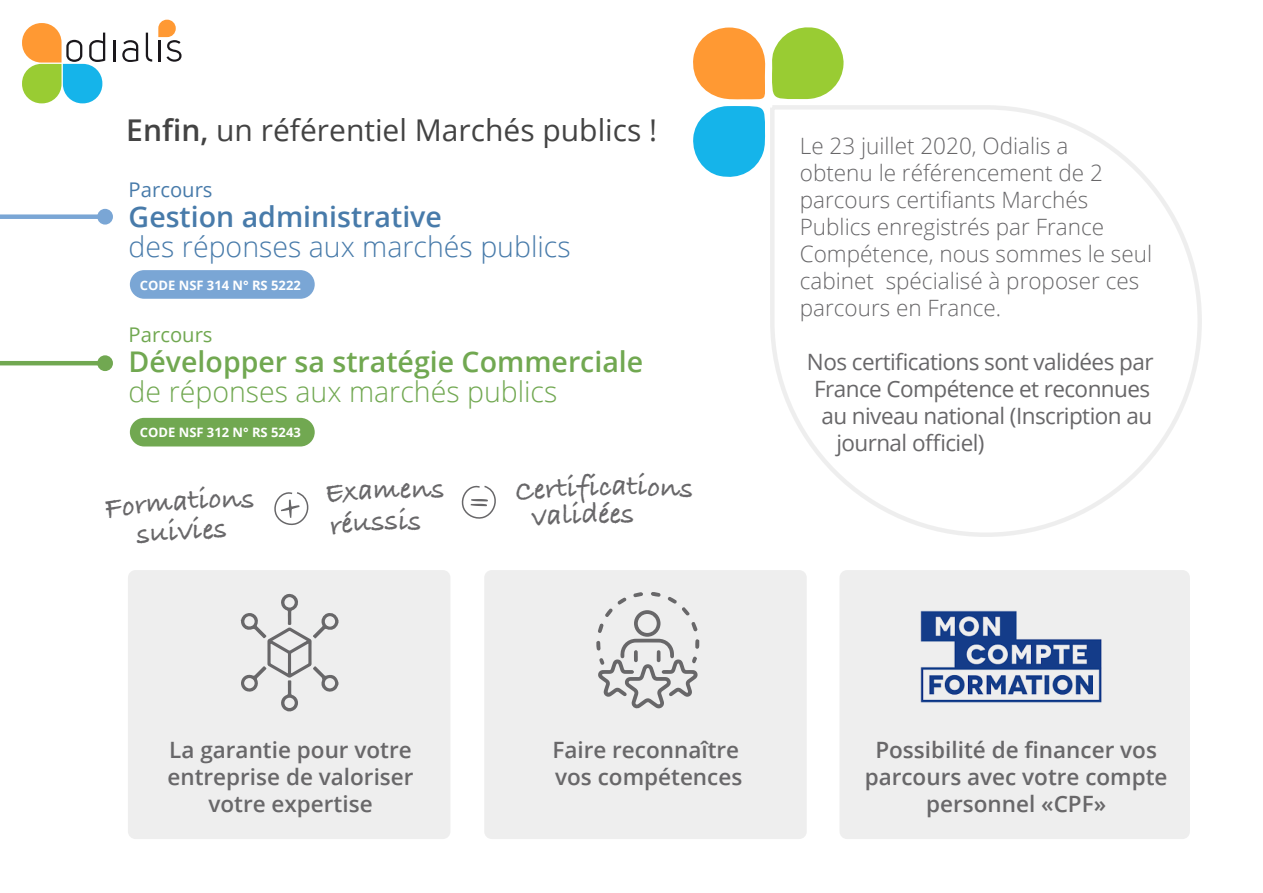
<style>
.page{position:relative;width:1263px;height:893px;background:#fff}
.page>*{position:absolute;margin:0;border:0;box-sizing:border-box;transform-origin:0 0}
.t1{font:30px "Open Sans";color:#434343}
.t2{font:700 29.7px "Bradley Hand ITCTT";color:#686769}
.t3{font:600 28.5px "Open Sans";color:#71a851}
.t4{font:300 28.5px "Open Sans";color:#487baa}
.t5{font:300 28.5px "Open Sans";color:#71a851}
.t6{font:600 28.5px "Open Sans";color:#487baa}
.t7{font:300 22.5px/27px "Open Sans";color:#686769}
.t8{font:600 22.5px/27px "Open Sans";color:#686769;text-align:center}
.t9{font:22.5px "Open Sans";letter-spacing:-.025em;color:#686769}
.t10{font:20.25px "Open Sans";color:#487baa}
.t11{font:20.25px "Open Sans";color:#71a851}
.t12{font:700 13.05px "Open Sans";color:#fff}
.s1{font-weight:600}
</style>
<div class="page">
<div style="left:128px;top:570px;width:322px;height:269px;background:#eee;border-radius:8px"></div>
<div style="left:484px;top:570px;width:323px;height:269px;background:#eee;border-radius:8px"></div>
<div style="left:839px;top:570px;width:351px;height:269px;background:#eee;border-radius:8px"></div>
<svg style="left:770px;top:105px;width:432px;height:432px"></svg>
<svg style="left:693px;top:27px;width:151px;height:153px"></svg>
<hr style="left:0;top:361px;width:105px;height:4px;background:#71a851">
<img style="left:920px;top:610px;width:182px;height:93px">
<svg style="left:596px;top:592px;width:103px;height:117px"></svg>
<svg style="left:241px;top:593px;width:97px;height:118px"></svg>
<div style="left:130px;top:270px;width:185px;height:29px;background:#7aa6d5;border-radius:14px"></div>
<div style="left:130px;top:418px;width:185px;height:28px;background:#71a851;border-radius:14px"></div>
<div style="left:0;top:214px;width:105px;height:5px;background:#7aa6d5"></div>
<div style="left:97px;top:209px;width:16px;height:16px;background:#7aa6d5;border-radius:50%"></div>
<div style="left:97px;top:355px;width:16px;height:16px;background:#71a851;border-radius:50%"></div>
<hr style="left:113px;top:40px;width:2px;height:21px;background:#1a171b">
<svg style="left:122px;top:40px;width:16px;height:22px"></svg>
<svg style="left:146px;top:33px;width:6px;height:29px"></svg>
<svg style="left:158px;top:20px;width:24px;height:42px"></svg>
<svg style="left:22px;top:23px;width:83px;height:80px"></svg>
<svg style="left:274px;top:492px;width:35px;height:34px"></svg>
<svg style="left:461px;top:485px;width:35px;height:34px"></svg>
<h1 class="t1" style="left:126px;top:110px;width:532px"><span class="s1">Enfin,</span> un référentiel Marchés publics !</h1>
<p class="t10" style="left:129px;top:175px;width:85px">Parcours</p>
<p class="t6" style="left:129px;top:197px;width:315px">Gestion administrative</p>
<p class="t4" style="left:129px;top:227px;width:444px">des réponses aux marchés publics</p>
<p class="t12" style="left:140px;top:276px;width:162px">CODE NSF 314 N° RS 5222</p>
<p class="t11" style="left:129px;top:321px;width:85px">Parcours</p>
<p class="t3" style="left:129px;top:343px;width:516px">Développer sa stratégie Commerciale</p>
<p class="t5" style="left:129px;top:373px;width:430px">de réponses aux marchés publics</p>
<p class="t12" style="left:140px;top:424px;width:162px">CODE NSF 312 N° RS 5243</p>
<h2 class="t2" style="left:221px;top:476px;width:21px">n</h2>
<h2 class="t2" style="left:411px;top:466px;width:21px">n</h2>
<h2 class="t2" style="left:612px;top:463px;width:17px">a</h2>
<h2 class="t2" style="left:610px;top:491px;width:13px">e</h2>
<p class="t7" style="left:800px;top:131px;width:354px">Le 23 juillet 2020, Odialis a<br>obtenu le référencement de 2 parcours certifiants Marchés<br>Publics enregistrés par France<br>Compétence, nous sommes le seul cabinet spécialisé à proposer ces parcours en France.</p>
<p class="t9" style="left:807px;top:346px;width:348px">Nos certifications sont validées par</p>
<p class="t9" style="left:814px;top:373px;width:337px">France Compétence et reconnues</p>
<p class="t9" style="left:821px;top:400px;width:332px">au niveau national (Inscription au</p>
<p class="t9" style="left:836px;top:427px;width:150px">journal officiel)</p>
<p class="t8" style="left:167px;top:735px;width:248px">La garantie pour votre entreprise de valoriser votre expertise</p>
<p class="t8" style="left:865px;top:735px;width:304px">Possibilité de financer vos parcours avec votre compte personnel «CPF»</p>
<p class="t8" style="left:552px;top:735px;width:191px;text-align:left">Faire reconnaître vos compétences</p>
</div>
